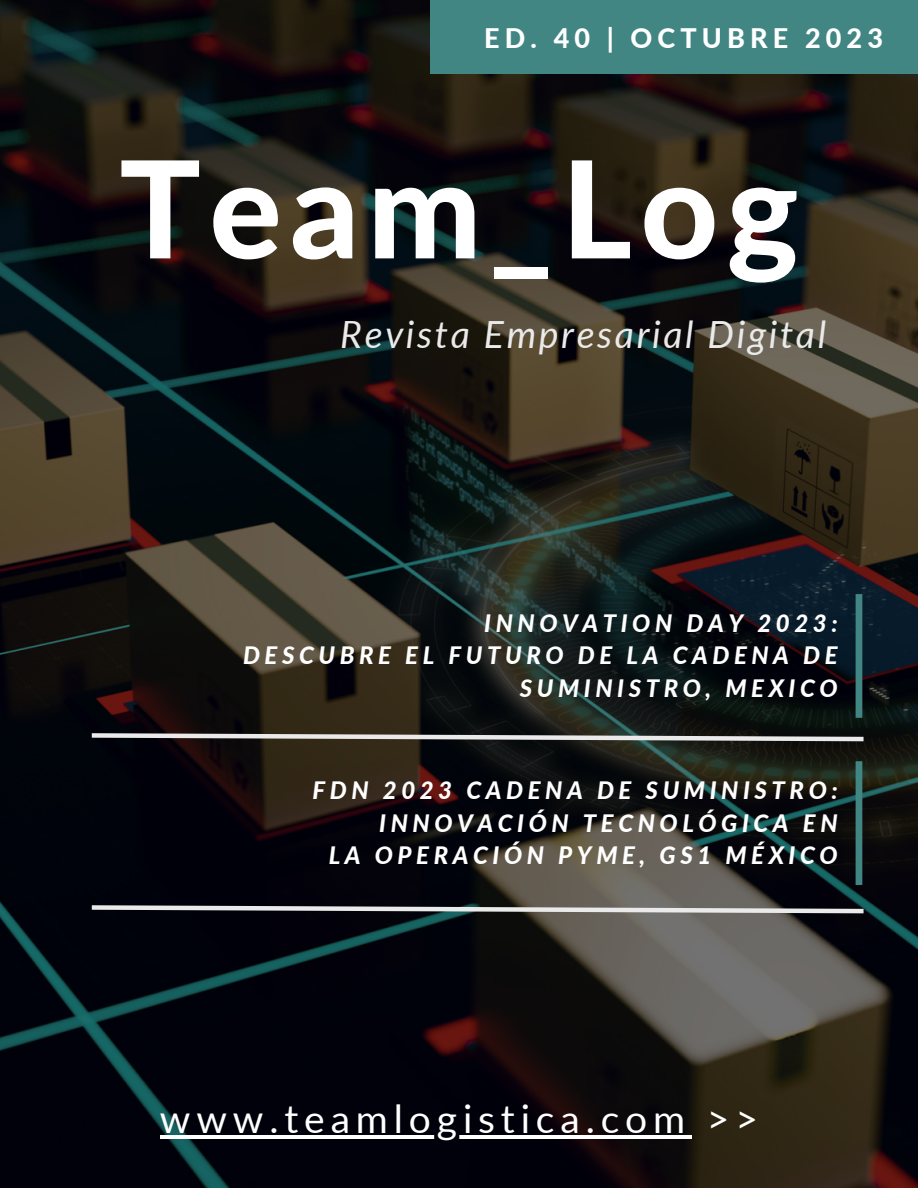
<style>
.page{position:relative;width:918px;height:1188px;background:#fff}
.page>*{position:absolute;margin:0;border:0;box-sizing:border-box;transform-origin:0 0}
.t1{font:800 135px "Lato";letter-spacing:.06em;color:#fff}
.t2{font:39px "Lato";letter-spacing:.15em;color:#fff}
.t3{font:italic 37.5px "Lato";letter-spacing:.07em;color:#eaeaea}
.t4{font:800 27px "Lato";letter-spacing:.19em;color:#fff}
.t5{font:italic 800 24px/32.7px "Lato";letter-spacing:.19em;color:#fff;text-align:right}
</style>
<div class="page">
<img style="left:0;top:0;width:918px;height:1188px">
<div style="left:430px;top:0;width:488px;height:74px;background:#428684"></div>
<svg style="left:87px;top:731px;width:781px;height:13px;background:#5f5e5b"></svg>
<svg style="left:87px;top:903px;width:781px;height:13px;background:#68696b"></svg>
<div style="left:856px;top:594px;width:6px;height:124px;background:#428684"></div>
<div style="left:856px;top:761px;width:6px;height:124px;background:#428684"></div>
<hr style="left:160px;top:1135px;width:531px;height:3px;background:#fff">
<p class="t4" style="left:484px;top:21px;width:400px">ED. 40 | OCTUBRE 2023</p>
<p class="t1" style="left:119px;top:125px;width:680px">Team_Log</p>
<p class="t3" style="left:340px;top:311px;width:487px">Revista Empresarial Digital</p>
<p class="t5" style="left:484px;top:606px;width:355px">INNOVATION DAY 2023:</p>
<p class="t5" style="left:243px;top:639px;width:596px">DESCUBRE EL FUTURO DE LA CADENA DE<br>SUMINISTRO, MEXICO</p>
<p class="t5" style="left:313px;top:773px;width:527px">FDN 2023 CADENA DE SUMINISTRO:</p>
<p class="t5" style="left:379px;top:806px;width:460px">INNOVACIÓN TECNOLÓGICA EN</p>
<p class="t5" style="left:329px;top:839px;width:510px">LA OPERACIÓN PYME, GS1 MÉXICO</p>
<p class="t2" style="left:160px;top:1094px;width:599px">www.teamlogistica.com &gt;&gt;</p>
</div>
